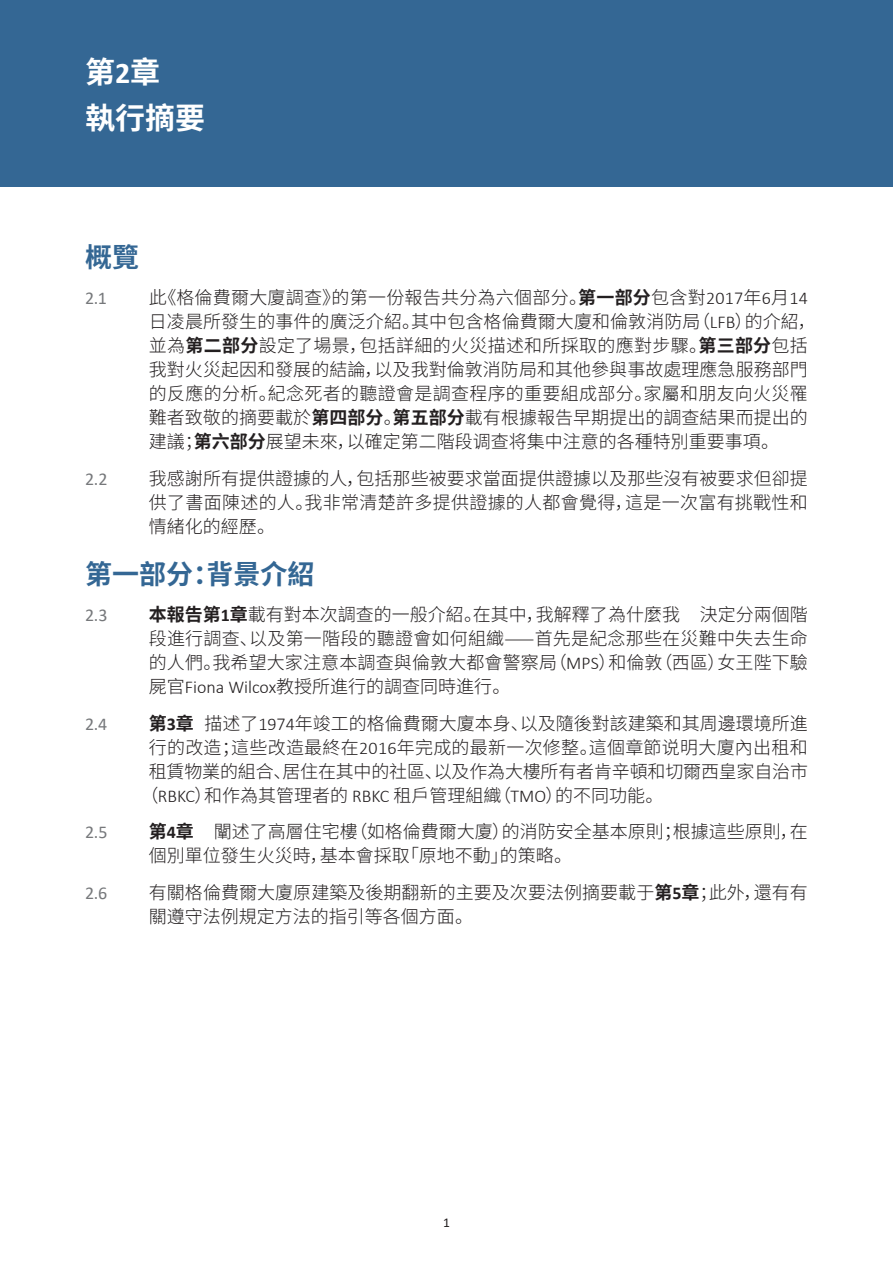
<style>
.page{position:relative;width:893px;height:1263px;background:#fff}
.page>*{position:absolute;margin:0;border:0;box-sizing:border-box;transform-origin:0 0}
.Chapter_Title{font:700 30px "Noto Sans CJ Ksc";color:#fff}
.Chapter_No{font:700 30px "Noto Sans CJ Ksc";color:#fff}
.AHead{font:700 27px "Noto Sans CJ Ksc";color:#346794}
.t1{font:300 18px/24px "Noto Sans CJ Ksc";letter-spacing:.005em;color:#231f20}
.t2{font:18px "Calibri";color:#76787b}
.t3{font:13.5px "Calibri";color:#231f20}
.s1{font-family:"Calibri"}
.s2{font-weight:700}
.s3{font-family:"Calibri";font-weight:700}
</style>
<div class="page">
<div style="left:0;top:0;width:893px;height:186px;background:#346794"></div>
<p class="Chapter_No" style="left:85px;top:56px;width:77px">第<span class="s1">2</span>章</p>
<p class="Chapter_Title" style="left:85px;top:101px;width:121px">執行摘要</p>
<p class="AHead" style="left:85px;top:242px;width:55px">概覽</p>
<p class="t2" style="left:85px;top:286px;width:23px">2.1</p>
<p class="t1" style="left:149px;top:286px;width:668px">此《格倫費爾大廈調查》的第一份報告共分為六個部分。<span class="s2">第一部分</span>包含對<span class="s1">2017</span>年<span class="s1">6</span>月<span class="s1">14</span>日凌晨所發生的事件的廣泛介紹。其中包含格倫費爾大廈和倫敦消防局（<span class="s1">LFB</span>）的介紹，並為<span class="s2">第二部分</span>設定了場景，包括詳細的火災描述和所採取的應對步驟。<span class="s2">第三部分</span>包括我對火災起因和發展的結論，以及我對倫敦消防局和其他參與事故處理應急服務部門的反應的分析。紀念死者的聽證會是調查程序的重要組成部分。家屬和朋友向火災罹難者致敬的摘要載於<span class="s2">第四部分</span>。<span class="s2">第五部分</span>載有根據報告早期提出的調查結果而提出的建議；<span class="s2">第六部分</span>展望未來，以確定第二階段调查将集中注意的各種特別重要事項。</p>
<p class="t2" style="left:85px;top:466px;width:24px">2.2</p>
<p class="t1" style="left:149px;top:467px;width:661px;text-align:justify">我感謝所有提供證據的人，包括那些被要求當面提供證據以及那些沒有被要求但卻提供了書面陳述的人。我非常清楚許多提供證據的人都會覺得，這是一次富有挑戰性和情緒化的經歷。</p>
<p class="AHead" style="left:85px;top:559px;width:231px">第一部分：背景介紹</p>
<p class="t2" style="left:85px;top:602px;width:24px">2.3</p>
<p class="t1" style="left:149px;top:603px;width:661px;text-align:justify"><span class="s2">本報告第</span><span class="s3">1</span><span class="s2">章</span>載有對本次調查的一般介紹。在其中，我解釋了為什麼我 決定分兩個階段進行調查、以及第一階段的聽證會如何組織——首先是紀念那些在災難中失去生命的人們。我希望大家注意本調查與倫敦大都會警察局（<span class="s1">MPS</span>）和倫敦（西區）女王陛下驗屍官<span class="s1">Fiona Wilcox</span>教授所進行的調查同時進行。</p>
<p class="t2" style="left:85px;top:711px;width:24px">2.4</p>
<p class="t1" style="left:149px;top:711px;width:661px"><span class="s2">第</span><span class="s3">3</span><span class="s2">章</span>描述了<span class="s1">1974</span>年竣工的格倫費爾大廈本身、以及隨後對該建築和其周邊環境所進</p>
<p class="t1" style="left:149px;top:735px;width:660px">行的改造；這些改造最終在<span class="s1">2016</span>年完成的最新一次修整。這個章節说明大廈內出租和</p>
<p class="t1" style="left:149px;top:759px;width:661px">租賃物業的組合、居住在其中的社區、以及作為大樓所有者肯辛頓和切爾西皇家自治市</p>
<p class="t1" style="left:140px;top:783px;width:524px">（<span class="s1">RBKC</span>）和作為其管理者的 <span class="s1">RBKC</span> 租戶管理組織（<span class="s1">TMO</span>）的不同功能。</p>
<p class="t2" style="left:85px;top:820px;width:24px">2.5</p>
<p class="t1" style="left:149px;top:820px;width:661px"><span class="s2">第</span><span class="s3">4</span><span class="s2">章</span> 闡述了高層住宅樓（如格倫費爾大廈）的消防安全基本原則；根據這些原則，在個別單位發生火災時，基本會採取「原地不動」的策略。</p>
<p class="t2" style="left:85px;top:881px;width:24px">2.6</p>
<p class="t1" style="left:149px;top:881px;width:661px">有關格倫費爾大廈原建築及後期翻新的主要及次要法例摘要載于<span class="s2">第</span><span class="s3">5</span><span class="s2">章</span>；此外，還有有關遵守法例規定方法的指引等各個方面。</p>
<p class="t3" style="left:443px;top:1213px;width:8px">1</p>
</div>
